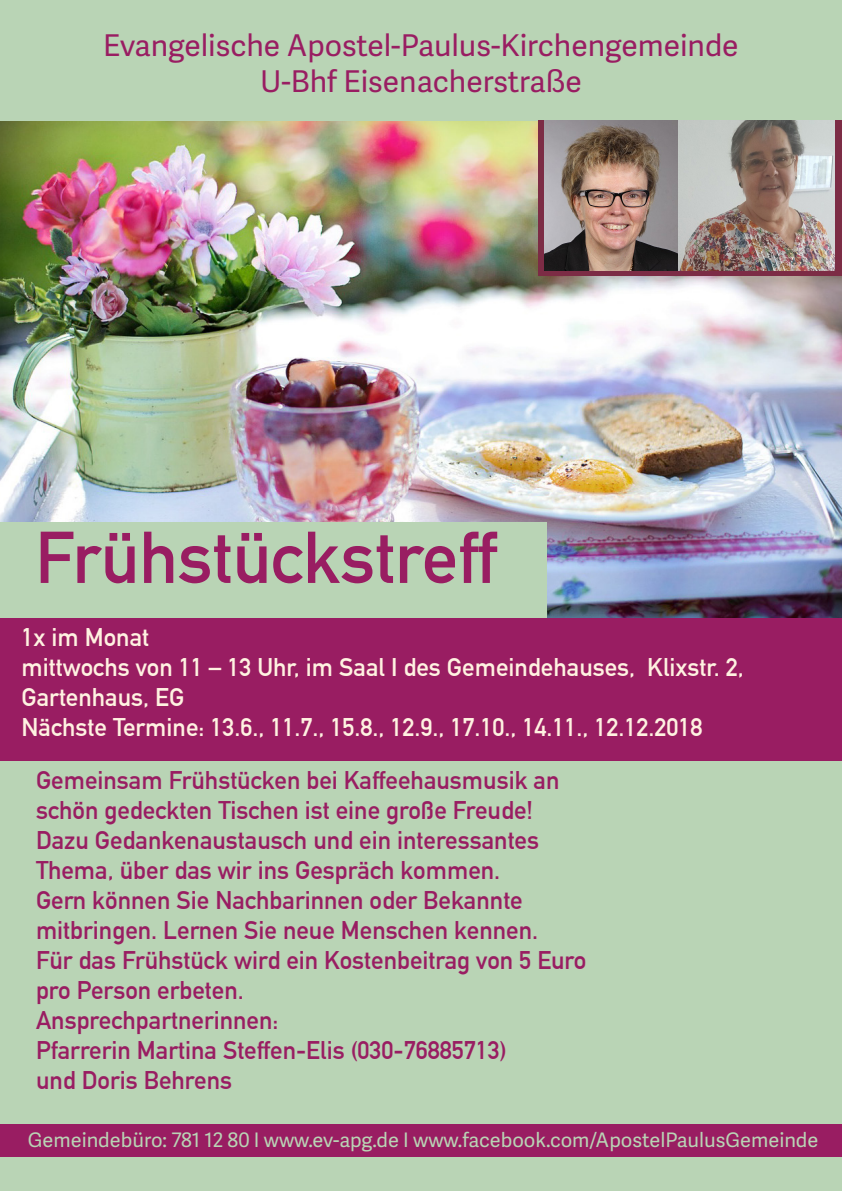
<style>
.page{position:relative;width:842px;height:1191px;background:#fff}
.page>*{position:absolute;margin:0;border:0;box-sizing:border-box;transform-origin:0 0}
.t1{font:700 72px "DIN Alternate";color:#991d62}
.t2{font:30px/36px "Adelle Sans";color:#991d62;text-align:center}
.t3{font:700 25px/30px "DIN Alternate";color:#991d62}
.t4{font:700 25px/30px "DIN Alternate";color:#fff2e1}
.t5{font:20px "Adelle Sans";color:#b9d4b5}
</style>
<div class="page">
<div style="left:0;top:618px;width:842px;height:573px;background:#b9d4b5"></div>
<div style="left:0;top:617px;width:842px;height:144px;background:#991d62"></div>
<img style="left:0;top:120px;width:842px;height:498px">
<div style="left:0;top:522px;width:546px;height:96px;background:#b9d4b5"></div>
<div style="left:0;top:1124px;width:842px;height:33px;background:#991d62"></div>
<div style="left:0;top:0;width:842px;height:120px;background:#b9d4b5"></div>
<div style="left:538px;top:120px;width:304px;height:156px;background:#7c2c45"></div>
<img style="left:544px;top:120px;width:291px;height:150px">
<p class="t2" style="left:103px;top:26px;width:637px">Evangelische Apostel-Paulus-Kirchengemeinde<br>U-Bhf Eisenacherstraße</p>
<h1 class="t1" style="left:35px;top:503px;width:463px">Frühstückstreff</h1>
<p class="t4" style="left:22px;top:620px;width:724px">1x im Monat<br>mittwochs von 11 – 13 Uhr, im Saal I des Gemeindehauses, Klixstr. 2, Gartenhaus, EG<br>Nächste Termine: 13.6., 11.7., 15.8., 12.9., 17.10., 14.11., 12.12.2018</p>
<p class="t3" style="left:36px;top:763px;width:552px">Gemeinsam Frühstücken bei Kaffeehausmusik an schön gedeckten Tischen ist eine große Freude!<br>Dazu Gedankenaustausch und ein interessantes Thema, über das wir ins Gespräch kommen.<br>Gern können Sie Nachbarinnen oder Bekannte mitbringen. Lernen Sie neue Menschen kennen.<br>Für das Frühstück wird ein Kostenbeitrag von 5 Euro pro Person erbeten.<br>Ansprechpartnerinnen:<br>Pfarrerin Martina Steffen-Elis (030-76885713)<br>und Doris Behrens</p>
<p class="t5" style="left:28px;top:1126px;width:792px">Gemeindebüro: 781 12 80 I www.ev-apg.de I www.facebook.com/ApostelPaulusGemeinde</p>
</div>
